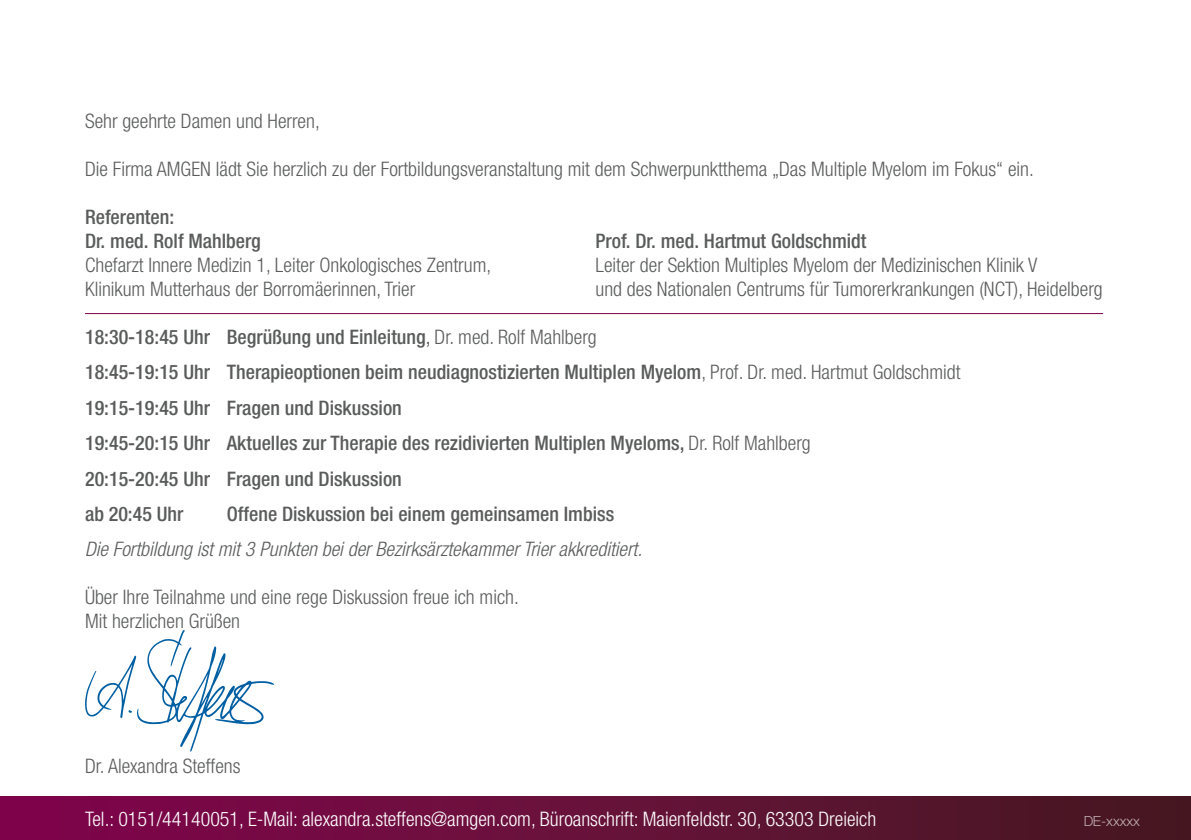
<style>
.page{position:relative;width:1191px;height:840px;background:#fff}
.page>*{position:absolute;margin:0;border:0;box-sizing:border-box;transform-origin:0 0}
.t1{font:300 condensed 20px/24px "Helvetica Neue LT Std";color:#5a5c5b}
.t2{font:500 condensed 20px/35.4px "Helvetica Neue LT Std";color:#5a5c5b}
.t3{font:300 condensed 20px "Helvetica Neue LT Std";color:#fff}
.t4{font:italic 300 condensed 20px "Helvetica Neue LT Std";color:#5a5c5b}
.t5{font:300 14px "Helvetica Neue LT Std";color:#fff}
.s1{font-weight:400}
.s2{font-weight:300}
</style>
<div class="page">
<div style="left:0;top:795px;width:1191px;height:44px;background:linear-gradient(to right,#83054e,#471a22)"></div>
<svg style="left:85px;top:630px;width:189px;height:121px"></svg>
<hr style="left:85px;top:313px;width:1018px;height:1px;background:#7e024a">
<p class="t1" style="left:85px;top:108px;width:236px">Sehr geehrte Damen und Herren,</p>
<p class="t1" style="left:85px;top:156px;width:950px">Die Firma AMGEN lädt Sie herzlich zu der Fortbildungsveranstaltung mit dem Schwerpunktthema „Das Multiple Myelom im Fokus“ ein.</p>
<p class="t2" style="left:85px;top:204px;width:177px;line-height:24px">Referenten:<br>Dr. med. Rolf Mahlberg</p>
<p class="t2" style="left:595px;top:223px;width:272px">Prof. Dr. med. Hartmut Goldschmidt</p>
<p class="t1" style="left:85px;top:252px;width:407px">Chefarzt Innere Medizin 1, Leiter Onkologisches Zentrum,</p>
<p class="t1" style="left:595px;top:252px;width:443px">Leiter der Sektion Multiples Myelom der Medizinischen Klinik V</p>
<p class="t1" style="left:85px;top:276px;width:332px">Klinikum Mutterhaus der Borromäerinnen, Trier</p>
<p class="t1" style="left:595px;top:276px;width:509px">und des Nationalen Centrums für Tumorerkrankungen (NCT), Heidelberg</p>
<p class="t2" style="left:85px;top:319px;width:877px">18:30-18:45 Uhr Begrüßung und Einleitung<span class="s1">,</span> <span class="s2">Dr. med. Rolf Mahlberg<br></span>18:45-19:15 Uhr Therapieoptionen beim neudiagnostizierten Multiplen Myelom<span class="s2">, Prof. Dr. med. Hartmut Goldschmidt </span>19:15-19:45 Uhr Fragen und Diskussion<br>19:45-20:15 Uhr Aktuelles zur Therapie des rezidivierten Multiplen Myeloms, <span class="s2">Dr. Rolf Mahlberg<br></span>20:15-20:45 Uhr Fragen und Diskussion<br>ab 20:45 Uhr</p>
<p class="t2" style="left:227px;top:495px;width:389px">Offene Diskussion bei einem gemeinsamen Imbiss</p>
<p class="t4" style="left:85px;top:537px;width:558px">Die Fortbildung ist mit 3 Punkten bei der Bezirksärztekammer Trier akkreditiert.</p>
<p class="t1" style="left:85px;top:584px;width:435px">Über Ihre Teilnahme und eine rege Diskussion freue ich mich.<br>Mit herzlichen Grüßen</p>
<p class="t1" style="left:85px;top:752px;width:157px">Dr. Alexandra Steffens</p>
<p class="t3" style="left:85px;top:806px;width:792px">Tel.: 0151/44140051, E-Mail: alexandra.steffens@amgen.com, Büroanschrift: Maienfeldstr. 30, 63303 Dreieich</p>
<p class="t5" style="left:1083px;top:811px;width:58px">DE-xxxxx</p>
</div>
